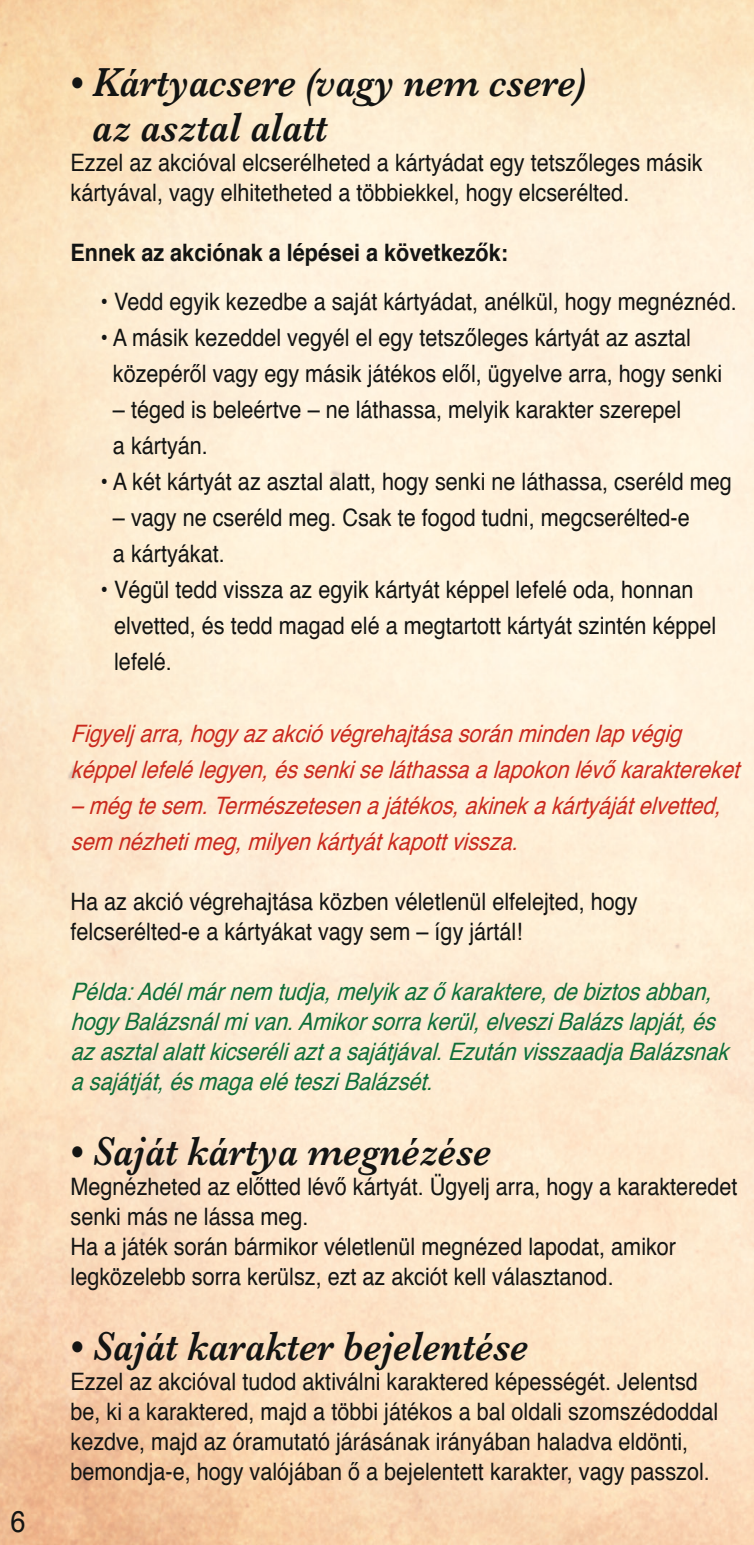
<style>
.page{position:relative;width:754px;height:1545px;background:#fff}
.page>*{position:absolute;margin:0;border:0;box-sizing:border-box;transform-origin:0 0}
.courant{font:italic 600 42px "Baskerville";color:#131413;scale:.9 1}
.sous_titre{font:italic 600 42px/45px "Baskerville";color:#131413;scale:.9 1}
.t1{font:30px "Helvetica";color:#131413;scale:.9 1}
.courant-2{font:24px/30px "Helvetica";color:#131413;scale:.9 1}
.puce{font:24px/36px "Helvetica";color:#131413;scale:.9 1}
.italique_attention{font:italic 24px/36px "Helvetica";color:#ca2a1e;scale:.9 1}
.italique_exemple{font:italic 24px/30px "Helvetica";color:#0f6e39;scale:.9 1}
.courant-3{font:700 24px "Helvetica";color:#131413;scale:.9 1}
</style>
<div class="page">
<p class="t1" style="left:11px;top:1497px;width:18px">6</p>
<p class="sous_titre" style="left:93px;top:60px;width:549px;text-indent:-22px">• Kártyacsere (vagy nem csere) az asztal alatt</p>
<p class="courant-2" style="left:71px;top:148px;width:703px">Ezzel az akcióval elcserélheted a kártyádat egy tetszőleges másik kártyával, vagy elhitetheted a többiekkel, hogy elcserélted.</p>
<p class="courant-3" style="left:71px;top:233px;width:487px">Ennek az akciónak a lépései a következők:</p>
<p class="puce" style="left:101px;top:284px;width:708px">• Vedd egyik kezedbe a saját kártyádat, anélkül, hogy megnéznéd.</p>
<p class="puce" style="left:113px;top:320px;width:678px;text-indent:-12px">• A másik kezeddel vegyél el egy tetszőleges kártyát az asztal közepéről vagy egy másik játékos elől, ügyelve arra, hogy senki</p>
<p class="puce" style="left:113px;top:392px;width:632px">– téged is beleértve – ne láthassa, melyik karakter szerepel a kártyán.</p>
<p class="puce" style="left:101px;top:464px;width:702px">• A két kártyát az asztal alatt, hogy senki ne láthassa, cseréld meg</p>
<p class="puce" style="left:113px;top:500px;width:642px">– vagy ne cseréld meg. Csak te fogod tudni, megcserélted-e a kártyákat.</p>
<p class="puce" style="left:114px;top:572px;width:670px;text-indent:-14px">• Végül tedd vissza az egyik kártyát képpel lefelé oda, honnan elvetted, és tedd magad elé a megtartott kártyát szintén képpel lefelé.</p>
<p class="italique_attention" style="left:71px;top:716px;width:755px">Figyeljarra,hogyazakcióvégrehajtásasoránmindenlapvégig képpellefelélegyen,éssenkiseláthassaalapokonlévőkaraktereket –mégtesem.Természetesenajátékos,akinekakártyájátelvetted, semnézhetimeg,milyenkártyátkapottvissza.</p>
<p class="courant-2" style="left:71px;top:887px;width:631px">Ha az akció végrehajtása közben véletlenül elfelejted, hogy felcserélted-e a kártyákat vagy sem – így jártál!</p>
<p class="italique_exemple" style="left:71px;top:977px;width:743px">Példa:Adélmárnemtudja,melyikazőkaraktere,debiztosabban, hogyBalázsnálmivan.Amikorsorrakerül,elvesziBalázslapját,és azasztalalattkicseréliaztasajátjával.EzutánvisszaadjaBalázsnak asajátját,ésmagaelétesziBalázsét.</p>
<p class="courant" style="left:71px;top:1122px;width:468px">• Saját kártya megnézése</p>
<p class="courant-2" style="left:71px;top:1172px;width:742px">Megnézheted az előtted lévő kártyát. Ügyelj arra, hogy a karakteredet senki más ne lássa meg.</p>
<p class="courant-2" style="left:71px;top:1232px;width:674px">Ha a játék során bármikor véletlenül megnézed lapodat, amikor legközelebb sorra kerülsz, ezt az akciót kell választanod.</p>
<p class="courant" style="left:71px;top:1317px;width:510px">• Saját karakter bejelentése</p>
<p class="courant-2" style="left:71px;top:1367px;width:720px">Ezzel az akcióval tudod aktiválni karaktered képességét. Jelentsd be, ki a karaktered, majd a többi játékos a bal oldali szomszédoddal kezdve, majd az óramutató járásának irányában haladva eldönti, bemondja-e, hogy valójában ő a bejelentett karakter, vagy passzol.</p>
</div>
